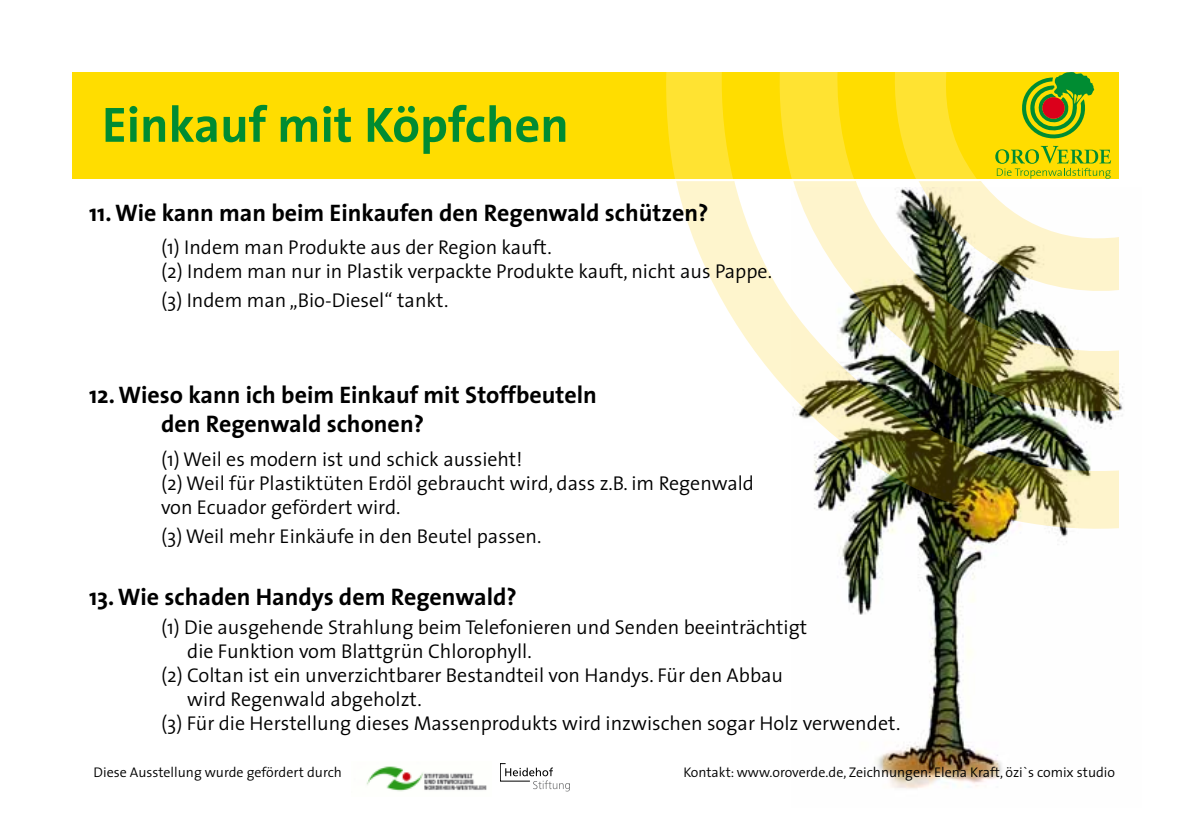
<style>
.page{position:relative;width:1191px;height:840px;background:#fff}
.page>*{position:absolute;margin:0;border:0;box-sizing:border-box;transform-origin:0 0}
.t1{font:700 50px "The Sans";color:#008c32}
.t2{font:700 24px/28.8px "The Sans";color:#000}
.t3{font:300 20px/24px "The Sans";color:#000}
.t4{font:300 14px "The Sans";color:#000}
</style>
<div class="page">
<img style="left:840px;top:387px;width:284px;height:402px">
<div style="left:72px;top:72px;width:1047px;height:107px;background:#fd0"></div>
<img style="left:676px;top:181px;width:443px;height:375px">
<img style="left:760px;top:305px;width:359px;height:123px">
<svg style="left:666px;top:72px;width:67px;height:107px;fill:#ffe332"></svg>
<svg style="left:760px;top:72px;width:359px;height:233px"></svg>
<div style="left:1042px;top:97px;width:22px;height:22px;background:#db001b;border-radius:50%"></div>
<img style="left:366px;top:766px;width:121px;height:26px">
<svg style="left:500px;top:763px;width:70px;height:28px"></svg>
<h1 class="t1" style="left:102px;top:93px;width:468px">Einkauf mit Köpfchen</h1>
<p class="t2" style="left:89px;top:198px;width:621px">11. Wie kann man beim Einkaufen den Regenwald schützen?</p>
<p class="t3" style="left:161px;top:235px;width:612px">(1) Indem man Produkte aus der Region kauft.<br>(2) Indem man nur in Plastik verpackte Produkte kauft, nicht aus Pappe.</p>
<p class="t3" style="left:161px;top:288px;width:289px">(3) Indem man „Bio-Diesel“ tankt.</p>
<p class="t2" style="left:161px;top:380px;width:437px;text-indent:-72px">12. Wieso kann ich beim Einkauf mit Stoffbeuteln den Regenwald schonen?</p>
<p class="t3" style="left:161px;top:446px;width:594px">(1) Weil es modern ist und schick aussieht!<br>(2) Weil für Plastiktüten Erdöl gebraucht wird, dass z.B. im Regenwald von Ecuador gefördert wird.</p>
<p class="t3" style="left:161px;top:523px;width:382px">(3) Weil mehr Einkäufe in den Beutel passen.</p>
<p class="t2" style="left:89px;top:582px;width:429px">13. Wie schaden Handys dem Regenwald?</p>
<p class="t3" style="left:161px;top:614px;width:647px">(1) Die ausgehende Strahlung beim Telefonieren und Senden beeinträchtigt</p>
<p class="t3" style="left:187px;top:638px;width:346px">die Funktion vom Blattgrün Chlorophyll.</p>
<p class="t3" style="left:161px;top:662px;width:623px">(2) Coltan ist ein unverzichtbarer Bestandteil von Handys. Für den Abbau</p>
<p class="t3" style="left:187px;top:686px;width:236px">wird Regenwald abgeholzt.</p>
<p class="t3" style="left:161px;top:710px;width:741px">(3) Für die Herstellung dieses Massenprodukts wird inzwischen sogar Holz verwendet.</p>
<p class="t4" style="left:94px;top:762px;width:250px">Diese Ausstellung wurde gefördert durch</p>
<p class="t4" style="left:683px;top:762px;width:433px">Kontakt: www.oroverde.de, Zeichnungen: Elena Kraft, özi`s comix studio</p>
</div>
